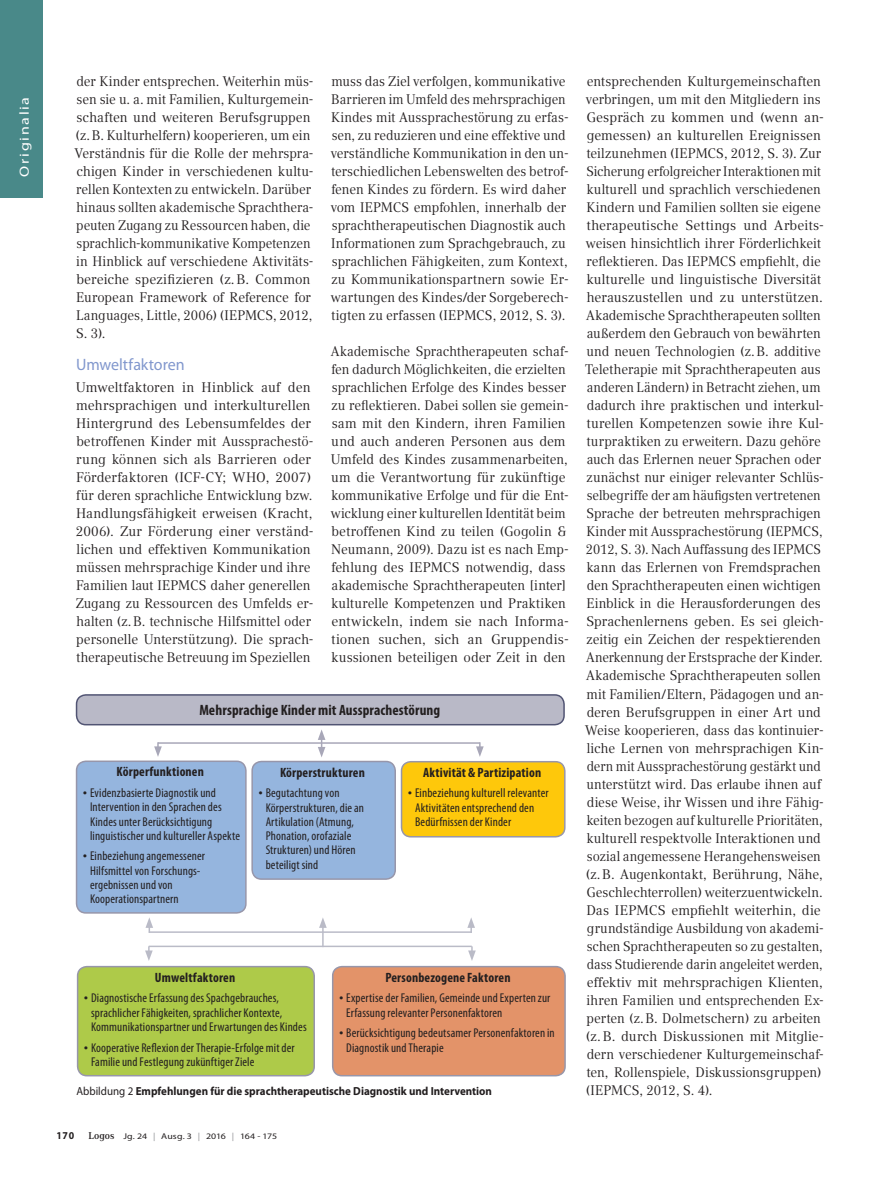
<style>
.page{position:relative;width:893px;height:1191px;background:#fff}
.page>*{position:absolute;margin:0;border:0;box-sizing:border-box;transform-origin:0 0}
.t1{font:16.5px "Myriad Pro";letter-spacing:-.005em;color:#8197cd}
.t2{font:700 condensed 15px "Myriad Pro";letter-spacing:.005em;color:#231f20}
.t3{font:13.8px/18px "Compatil Text LT Pro";letter-spacing:-.005em;color:#231f20}
.t4{font:13.8px/18px "Compatil Text LT Pro";letter-spacing:-.005em;color:#231f20;scale:.96 1}
.t5{font:700 condensed 13.5px "Myriad Pro";letter-spacing:.01em;color:#231f20}
.t6{font:13.2px "Myriad Pro";letter-spacing:.105em;color:#fff;scale:1.21 1}
.t7{font:condensed 12.75px/14.2px "Myriad Pro";letter-spacing:.01em;color:#231f20}
.t8{font:700 11.7px "Myriad Pro";color:#231f20;scale:.94 1}
.t9{font:700 10.5px "Myriad Pro";color:#231f20;scale:.94 1}
.t10{font:8.4px "Myriad Pro";letter-spacing:-.005em;color:#231f20;scale:1.18 1}
.s1{font-family:"Compatil Text LT Pro";font-stretch:normal}
.s2{font-weight:400}
.s3{font-family:"Compatil Text LT Pro";font-weight:700;font-size:9.75px}
.s4{color:#939598}
</style>
<div class="page">
<div style="left:0;top:0;width:43px;height:198px;background:#498989"></div>
<div style="left:77px;top:761px;width:169px;height:152px;background:#95b5de;border-radius:9px"></div>
<div style="left:76px;top:760px;width:171px;height:153px;border:2px solid #9796aa;border-radius:9px"></div>
<div style="left:252px;top:761px;width:143px;height:118px;background:#95b5de;border-radius:9px"></div>
<div style="left:251px;top:760px;width:145px;height:120px;border:2px solid #9796aa;border-radius:9px"></div>
<div style="left:401px;top:761px;width:164px;height:75px;background:#fec80b;border-radius:9px"></div>
<div style="left:401px;top:761px;width:165px;height:76px;border:2px solid #9796aa;border-radius:9px"></div>
<div style="left:78px;top:966px;width:236px;height:109px;background:#aeca49;border-radius:9px"></div>
<div style="left:77px;top:966px;width:238px;height:110px;border:2px solid #9796aa;border-radius:9px"></div>
<div style="left:333px;top:966px;width:232px;height:109px;background:#e39369;border-radius:9px"></div>
<div style="left:332px;top:966px;width:234px;height:110px;border:2px solid #9796aa;border-radius:9px"></div>
<div style="left:77px;top:695px;width:487px;height:29px;background:#b9b9c7;border-radius:9px"></div>
<div style="left:76px;top:694px;width:489px;height:31px;border:2px solid #515473;border-radius:9px"></div>
<hr style="left:149px;top:931px;width:323px;height:2px;background:#515473">
<svg style="left:145px;top:917px;width:8px;height:16px"></svg>
<svg style="left:467px;top:917px;width:8px;height:16px"></svg>
<hr style="left:322px;top:925px;width:2px;height:22px;background:#515473">
<svg style="left:319px;top:918px;width:8px;height:10px"></svg>
<hr style="left:149px;top:945px;width:323px;height:2px;background:#515473">
<svg style="left:145px;top:946px;width:8px;height:15px"></svg>
<svg style="left:468px;top:946px;width:8px;height:15px"></svg>
<svg style="left:318px;top:729px;width:7px;height:28px"></svg>
<hr style="left:158px;top:742px;width:322px;height:2px;background:#a8a7b8">
<svg style="left:154px;top:742px;width:8px;height:15px"></svg>
<svg style="left:476px;top:742px;width:8px;height:15px"></svg>
<p class="t6" style="left:16px;top:176px;width:67px;rotate:-90deg">Originalia</p>
<p class="t4" style="left:75px;top:72px;width:250px">der Kinder entsprechen. Weiterhin müs&shy;sen sie u. a. mit Familien, Kulturgemein&shy;schaften und weiteren Berufsgruppen (z.B. Kulturhelfern) kooperieren, um ein Verständnis für die Rolle der mehrspra&shy;chigen Kinder in verschiedenen kultu&shy;rellen Kontexten zu entwickeln. Darüber hinaus sollten akademische Sprachthera&shy;peuten Zugang zu Ressourcen haben, die sprachlich-kommunikative Kompetenzen in Hinblick auf verschiedene Aktivitäts&shy;bereiche spezifizieren (z.B. Common European Framework of Reference for Languages, Little, 2006) (IEPMCS, 2012, S. 3).</p>
<p class="t1" style="left:76px;top:354px;width:110px">Umweltfaktoren</p>
<p class="t3" style="left:76px;top:378px;width:239px">Umweltfaktoren in Hinblick auf den mehrsprachigen und interkulturellen Hintergrund des Lebensumfeldes der betroffenen Kinder mit Aussprachestö&shy;rung können sich als Barrieren oder Förderfaktoren (ICF-CY; WHO, 2007) für deren sprachliche Entwicklung bzw.<br>Handlungsfähigkeit erweisen (Kracht, 2006). Zur Förderung einer verständ&shy;lichen und effektiven Kommunikation müssen mehrsprachige Kinder und ihre Familien laut IEPMCS daher generellen Zugang zu Ressourcen des Umfelds er&shy;halten (z.B. technische Hilfsmittel oder personelle Unterstützung). Die sprach&shy;therapeutische Betreuung im Speziellen</p>
<p class="t4" style="left:331px;top:72px;width:249px">muss das Ziel verfolgen, kommunikative Barrieren im Umfeld des mehrsprachigen Kindes mit Aussprachestörung zu erfas&shy;sen, zu reduzieren und eine effektive und verständliche Kommunikation in den un&shy;terschiedlichen Lebenswelten des betrof&shy;fenen Kindes zu fördern. Es wird daher vom IEPMCS empfohlen, innerhalb der sprachtherapeutischen Diagnostik auch Informationen zum Sprachgebrauch, zu sprachlichen Fähigkeiten, zum Kontext, zu Kommunikationspartnern sowie Er&shy;wartungen des Kindes/der Sorgeberech&shy;tigten zu erfassen (IEPMCS, 2012, S. 3).</p>
<p class="t4" style="left:331px;top:342px;width:249px">Akademische Sprachtherapeuten schaf&shy;fen dadurch Möglichkeiten, die erzielten sprachlichen Erfolge des Kindes besser zu reflektieren. Dabei sollen sie gemein&shy;sam mit den Kindern, ihren Familien und auch anderen Personen aus dem Umfeld des Kindes zusammenarbeiten, um die Verantwortung für zukünftige kommunikative Erfolge und für die Ent&shy;wicklung einer kulturellen Identität beim betroffenen Kind zu teilen (Gogolin &amp; Neumann, 2009). Dazu ist es nach Emp&shy;fehlung des IEPMCS notwendig, dass akademische Sprachtherapeuten [inter] kulturelle Kompetenzen und Praktiken entwickeln, indem sie nach Informa&shy;tionen suchen, sich an Gruppendis&shy;kussionen beteiligen oder Zeit in den</p>
<p class="t2" style="left:199px;top:701px;width:242px">Mehrsprachige Kinder mit Aussprachestörung</p>
<p class="t5" style="left:117px;top:763px;width:89px">Körperfunktionen</p>
<p class="t7" style="left:90px;top:785px;width:151px;text-indent:-9px"><span class="s1">•</span> Evidenzbasierte Diagnostik und Intervention in den Sprachen des Kindes unter Berücksichtigung linguistischer und kultureller Aspekte</p>
<p class="t7" style="left:90px;top:849px;width:116px;text-indent:-9px"><span class="s1">•</span> Einbeziehung angemessener<br>Hilfsmittel von Forschungs&shy;ergebnissen und von<br>Kooperationspartnern</p>
<p class="t5" style="left:280px;top:763px;width:86px">Körperstrukturen</p>
<p class="t7" style="left:266px;top:785px;width:100px;text-indent:-9px"><span class="s1">•</span> Begutachtung von<br>Körperstrukturen, die an<br>Artikulation (Atmung,<br>Phonation, orofaziale<br>Strukturen) und Hören beteiligt sind</p>
<p class="t5" style="left:423px;top:764px;width:119px">Aktivität &amp; Partizipation</p>
<p class="t7" style="left:415px;top:786px;width:135px;text-indent:-9px"><span class="s1">•</span> Einbeziehung kulturell relevanter<br>Aktivitäten entsprechend den<br>Bedürfnissen der Kinder</p>
<p class="t5" style="left:155px;top:968px;width:82px">Umweltfaktoren</p>
<p class="t7" style="left:91px;top:991px;width:217px;text-indent:-9px"><span class="s1">•</span> Diagnostische Erfassung des Spachgebrauches, sprachlicher Fähigkeiten, sprachlicher Kontexte,<br>Kommunikationspartner und Erwartungen des Kindes</p>
<p class="t7" style="left:91px;top:1040px;width:205px;text-indent:-9px"><span class="s1">•</span> Kooperative Reflexion der Therapie-Erfolge mit der<br>Familie und Festlegung zukünftiger Ziele</p>
<p class="t5" style="left:385px;top:968px;width:127px">Personbezogene Faktoren</p>
<p class="t7" style="left:346px;top:991px;width:206px;text-indent:-9px"><span class="s1">•</span> Expertise der Familien, Gemeinde und Experten zur<br>Erfassung relevanter Personenfaktoren</p>
<p class="t7" style="left:346px;top:1025px;width:210px;text-indent:-9px"><span class="s1">•</span> Berücksichtigung bedeutsamer Personenfaktoren in<br>Diagnostik und Therapie</p>
<p class="t3" style="left:585px;top:72px;width:240px">entsprechenden Kulturgemeinschaften verbringen, um mit den Mitgliedern ins Gespräch zu kommen und (wenn an&shy;gemessen) an kulturellen Ereignissen teilzunehmen (IEPMCS, 2012, S. 3). Zur Sicherung erfolgreicher Interaktionen mit kulturell und sprachlich verschiedenen Kindern und Familien sollten sie eigene therapeutische Settings und Arbeits&shy;weisen hinsichtlich ihrer Förderlichkeit reflektieren. Das IEPMCS empfiehlt, die kulturelle und linguistische Diversität herauszustellen und zu unterstützen.<br>Akademische Sprachtherapeuten sollten außerdem den Gebrauch von bewährten und neuen Technologien (z.B. additive Teletherapie mit Sprachtherapeuten aus anderen Ländern) in Betracht ziehen, um dadurch ihre praktischen und interkul&shy;turellen Kompetenzen sowie ihre Kul&shy;turpraktiken zu erweitern. Dazu gehöre auch das Erlernen neuer Sprachen oder zunächst nur einiger relevanter Schlüs&shy;selbegriffe der am häufigsten vertretenen Sprache der betreuten mehrsprachigen Kinder mit Aussprachestörung (IEPMCS, 2012, S. 3). Nach Auffassung des IEPMCS kann das Erlernen von Fremdsprachen den Sprachtherapeuten einen wichtigen Einblick in die Herausforderungen des Sprachenlernens geben. Es sei gleich&shy;zeitig ein Zeichen der respektierenden Anerkennung der Erstsprache der Kinder.<br>Akademische Sprachtherapeuten sollen mit Familien/Eltern, Pädagogen und an&shy;deren Berufsgruppen in einer Art und Weise kooperieren, dass das kontinuier&shy;liche Lernen von mehrsprachigen Kin&shy;dern mit Aussprachestörung gestärkt und unterstützt wird. Das erlaube ihnen auf diese Weise, ihr Wissen und ihre Fähig&shy;keiten bezogen auf kulturelle Prioritäten, kulturell respektvolle Interaktionen und sozial angemessene Herangehensweisen (z.B. Augenkontakt, Berührung, Nähe, Geschlechterrollen) weiterzuentwickeln.<br>Das IEPMCS empfiehlt weiterhin, die grundständige Ausbildung von akademi&shy;schen Sprachtherapeuten so zu gestalten, dass Studierende darin angeleitet werden, effektiv mit mehrsprachigen Klienten, ihren Familien und entsprechenden Ex&shy;perten (z.B. Dolmetschern) zu arbeiten (z.B. durch Diskussionen mit Mitglie&shy;dern verschiedener Kulturgemeinschaf&shy;ten, Rollenspiele, Diskussionsgruppen)</p>
<p class="t8" style="left:77px;top:1083px;width:444px"><span class="s2">Abbildung 2</span> Empfehlungen für die sprachtherapeutische Diagnostik und Intervention</p>
<p class="t4" style="left:586px;top:1081px;width:133px">(IEPMCS, 2012, S. 4).</p>
<p class="t9" style="left:57px;top:1128px;width:20px">170</p>
<p class="t10" style="left:88px;top:1131px;width:161px"><span class="s3">Logos</span> Jg. 24 <span class="s4">|</span> Ausg. 3 <span class="s4">|</span> 2016 <span class="s4">|</span> 164 - 175</p>
</div>
